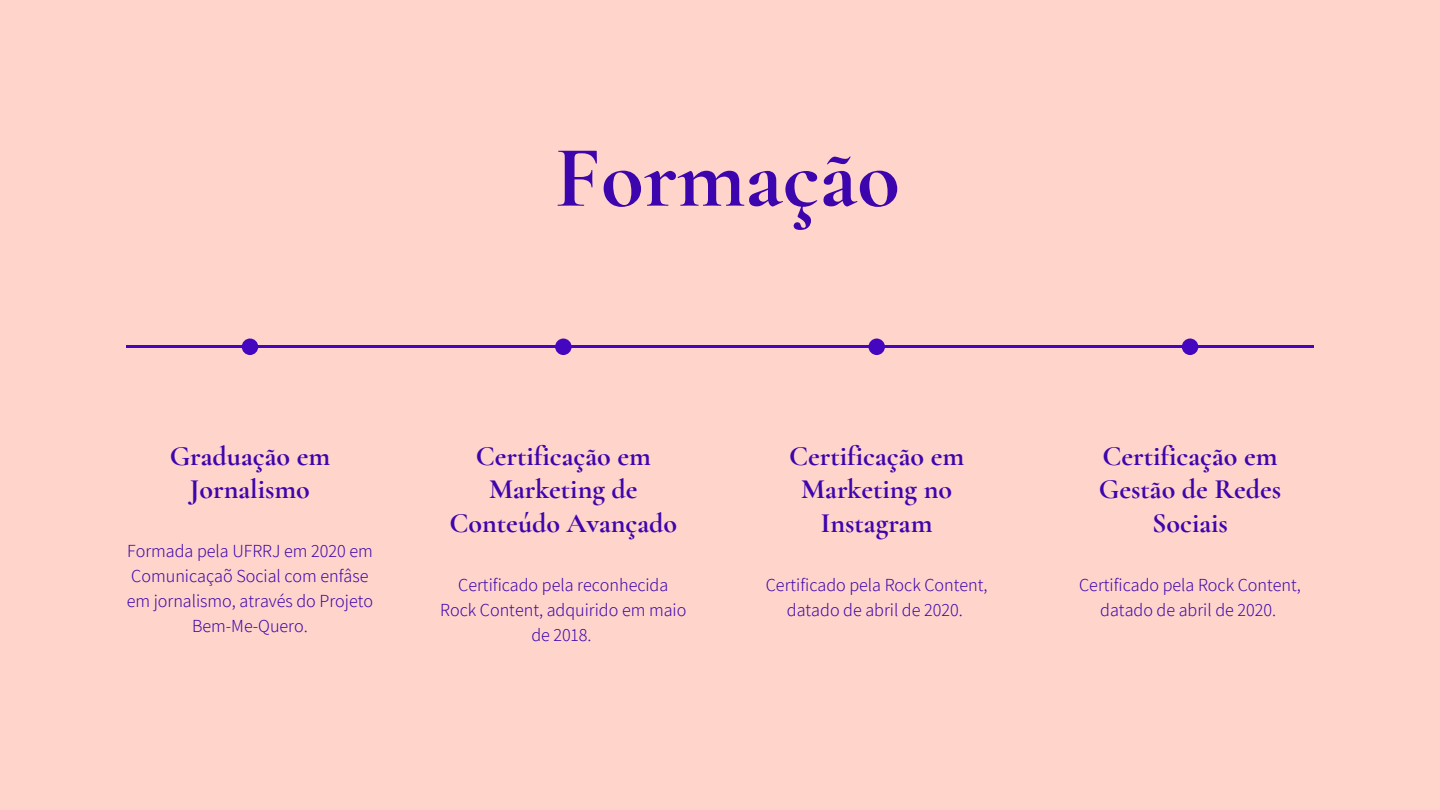
<style>
.page{position:relative;width:1440px;height:810px;background:#ffd4ca}
.page>*{position:absolute;margin:0;border:0;box-sizing:border-box;transform-origin:0 0}
.t1{font:700 88px "Cormorant Garamond";color:#3d05ad}
.t2{font:700 28px/33.1px "Cormorant Garamond";color:#3d05ad;text-align:center}
.t3{font:300 18px/25px "Assistant";color:#3d05ad;text-align:center}
</style>
<div class="page">
<hr style="left:126px;top:345px;width:1188px;height:3px;background:#4407bf">
<div style="left:242px;top:339px;width:16px;height:16px;background:#4407bf;border-radius:50%"></div>
<div style="left:868px;top:339px;width:17px;height:16px;background:#4407bf;border-radius:50%"></div>
<div style="left:555px;top:339px;width:17px;height:16px;background:#4407bf;border-radius:50%"></div>
<div style="left:1182px;top:339px;width:16px;height:16px;background:#4407bf;border-radius:50%"></div>
<p class="t1" style="left:555px;top:124px;width:347px">Formação</p>
<p class="t2" style="left:170px;top:440px;width:162px">Graduação em<br>Jornalismo</p>
<p class="t3" style="left:127px;top:538px;width:248px">Formada pela UFRRJ em 2020 em<br>Comunicaçaõ Social com enfâse em jornalismo, através do Projeto<br>Bem-Me-Quero.</p>
<p class="t2" style="left:449px;top:440px;width:229px">Certificação em<br>Marketing de<br>Conteúdo Avançado</p>
<p class="t3" style="left:440px;top:571px;width:248px">Certificado pela reconhecida<br>Rock Content, adquirido em maio de 2018.</p>
<p class="t2" style="left:789px;top:440px;width:177px">Certificação em<br>Marketing no<br>Instagram</p>
<p class="t3" style="left:766px;top:571px;width:223px">Certificado pela Rock Content, datado de abril de 2020.</p>
<p class="t2" style="left:1099px;top:440px;width:184px">Certificação em<br>Gestão de Redes<br>Sociais</p>
<p class="t3" style="left:1079px;top:571px;width:223px">Certificado pela Rock Content, datado de abril de 2020.</p>
</div>
